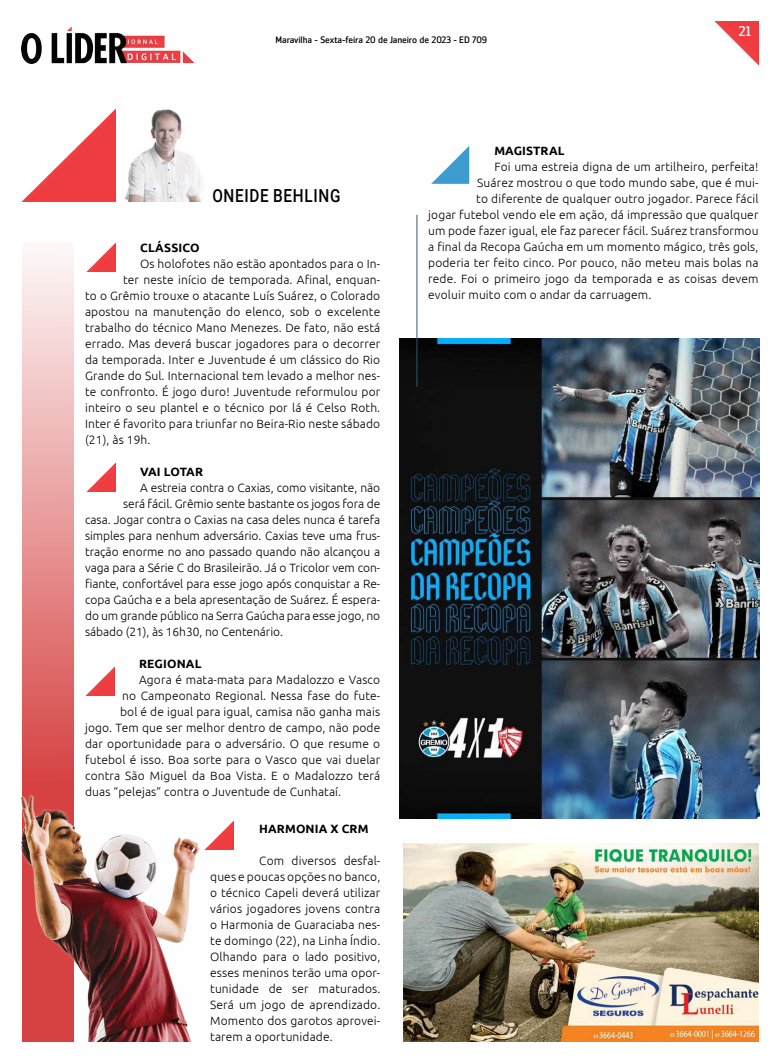
<style>
.page{position:relative;width:780px;height:1063px;background:#fff}
.page>*{position:absolute;margin:0;border:0;box-sizing:border-box;transform-origin:0 0}
.t1{font:500 18px "Roboto";letter-spacing:.045em;color:#000;scale:.85 1}
.t2{font:14px "Zemestro Std";color:#fff}
.t3{font:300 12px/16px "Ubuntu";letter-spacing:.01em;color:#000;text-align:justify}
.t4{font:700 12px "Ubuntu";letter-spacing:.01em;color:#000}
.t5{font:700 12px "Ubuntu";letter-spacing:-.01em;color:#000}
.t6{font:9.3px "Zemestro Std";letter-spacing:-.01em;color:#000}
</style>
<div class="page">
<img style="left:714px;top:21px;width:44px;height:44px">
<img style="left:22px;top:26px;width:172px;height:38px">
<img style="left:22px;top:109px;width:93px;height:93px">
<img style="left:125px;top:109px;width:77px;height:93px">
<img style="left:403px;top:844px;width:355px;height:197px">
<img style="left:399px;top:339px;width:360px;height:480px">
<hr style="left:416px;top:215px;width:1px;height:172px;background:#2f5778">
<svg style="left:431px;top:146px;width:38px;height:38px"></svg>
<svg style="left:22px;top:257px;width:52px;height:785px;background:#e89999"></svg>
<img style="left:86px;top:243px;width:29px;height:29px">
<img style="left:87px;top:463px;width:28px;height:28px">
<img style="left:86px;top:667px;width:28px;height:28px">
<img style="left:21px;top:793px;width:184px;height:248px">
<img style="left:205px;top:821px;width:29px;height:29px">
<p class="t6" style="left:275px;top:34px;width:213px">Maravilha - Sexta-feira 20 de Janeiro de 2023 - ED 709</p>
<p class="t2" style="left:738px;top:23px;width:14px">21</p>
<h1 class="t1" style="left:212px;top:183px;width:152px">ONEIDE BEHLING</h1>
<p class="t4" style="left:140px;top:240px;width:61px">CLÁSSICO</p>
<p class="t3" style="left:140px;top:255px;width:241px">Os holofotes não estão apontados para o In-</p>
<p class="t3" style="left:123px;top:271px;width:259px">ter neste início de temporada. Afinal, enquan-</p>
<p class="t3" style="left:85px;top:287px;width:297px">to o Grêmio trouxe o atacante Luís Suárez, o Colorado</p>
<p class="t3" style="left:85px;top:303px;width:297px">apostou na manutenção do elenco, sob o excelente</p>
<p class="t3" style="left:85px;top:319px;width:297px">trabalho do técnico Mano Menezes. De fato, não está</p>
<p class="t3" style="left:85px;top:335px;width:297px">errado. Mas deverá buscar jogadores para o decorrer</p>
<p class="t3" style="left:85px;top:351px;width:297px">da temporada. Inter e Juventude é um clássico do Rio</p>
<p class="t3" style="left:85px;top:367px;width:297px">Grande do Sul. Internacional tem levado a melhor nes-</p>
<p class="t3" style="left:85px;top:383px;width:297px">te confronto. É jogo duro! Juventude reformulou por</p>
<p class="t3" style="left:85px;top:399px;width:297px">inteiro o seu plantel e o técnico por lá é Celso Roth.</p>
<p class="t3" style="left:85px;top:415px;width:297px">Inter é favorito para triunfar no Beira-Rio neste sábado</p>
<p class="t3" style="left:85px;top:431px;width:67px">(21), às 19h.</p>
<p class="t5" style="left:140px;top:464px;width:64px">VAI LOTAR</p>
<p class="t3" style="left:140px;top:479px;width:241px">A estreia contra o Caxias, como visitante, não</p>
<p class="t3" style="left:123px;top:495px;width:259px">será fácil. Grêmio sente bastante os jogos fora de</p>
<p class="t3" style="left:85px;top:511px;width:297px">casa. Jogar contra o Caxias na casa deles nunca é tarefa</p>
<p class="t3" style="left:85px;top:527px;width:297px">simples para nenhum adversário. Caxias teve uma frus-</p>
<p class="t3" style="left:85px;top:543px;width:297px">tração enorme no ano passado quando não alcançou a</p>
<p class="t3" style="left:85px;top:559px;width:297px">vaga para a Série C do Brasileirão. Já o Tricolor vem con-</p>
<p class="t3" style="left:85px;top:575px;width:297px">fiante, confortável para esse jogo após conquistar a Re-</p>
<p class="t3" style="left:85px;top:591px;width:297px">copa Gaúcha e a bela apresentação de Suárez. É espera-</p>
<p class="t3" style="left:85px;top:607px;width:297px">do um grande público na Serra Gaúcha para esse jogo, no</p>
<p class="t3" style="left:85px;top:623px;width:199px">sábado (21), às 16h30, no Centenário.</p>
<p class="t4" style="left:139px;top:656px;width:64px">REGIONAL</p>
<p class="t3" style="left:139px;top:671px;width:242px">Agora é mata-mata para Madalozzo e Vasco</p>
<p class="t3" style="left:122px;top:687px;width:260px">no Campeonato Regional. Nessa fase do fute-</p>
<p class="t3" style="left:120px;top:703px;width:262px">bol é de igual para igual, camisa não ganha mais</p>
<p class="t3" style="left:85px;top:719px;width:297px">jogo. Tem que ser melhor dentro de campo, não pode</p>
<p class="t3" style="left:85px;top:735px;width:297px">dar oportunidade para o adversário. O que resume o</p>
<p class="t3" style="left:85px;top:751px;width:297px">futebol é isso. Boa sorte para o Vasco que vai duelar</p>
<p class="t3" style="left:85px;top:767px;width:297px">contra São Miguel da Boa Vista. E o Madalozzo terá</p>
<p class="t3" style="left:85px;top:783px;width:257px">duas “pelejas” contra o Juventude de Cunhataí.</p>
<p class="t4" style="left:259px;top:822px;width:111px">HARMONIA X CRM</p>
<p class="t3" style="left:210px;top:853px;width:172px;text-indent:49px">Com diversos desfal&shy;ques e poucas opções no banco, o técnico Capeli deverá utilizar vários jogadores jovens contra o Harmonia de Guaraciaba nes&shy;te domingo (22), na Linha Índio.<br>Olhando para o lado positivo, esses meninos terão uma opor&shy;tunidade de ser maturados.<br>Será um jogo de aprendizado.<br>Momento dos garotos aprovei&shy;tarem a oportunidade.</p>
<p class="t4" style="left:494px;top:144px;width:72px">MAGISTRAL</p>
<p class="t3" style="left:494px;top:158px;width:265px">Foi uma estreia digna de um artilheiro, perfeita!</p>
<p class="t3" style="left:477px;top:174px;width:283px">Suárez mostrou o que todo mundo sabe, que é mui-</p>
<p class="t3" style="left:476px;top:190px;width:284px">to diferente de qualquer outro jogador. Parece fácil</p>
<p class="t3" style="left:428px;top:206px;width:332px">jogar futebol vendo ele em ação, dá impressão que qualquer</p>
<p class="t3" style="left:428px;top:222px;width:332px">um pode fazer igual, ele faz parecer fácil. Suárez transformou</p>
<p class="t3" style="left:428px;top:238px;width:332px">a final da Recopa Gaúcha em um momento mágico, três gols,</p>
<p class="t3" style="left:428px;top:254px;width:332px">poderia ter feito cinco. Por pouco, não meteu mais bolas na</p>
<p class="t3" style="left:428px;top:270px;width:332px">rede. Foi o primeiro jogo da temporada e as coisas devem</p>
<p class="t3" style="left:428px;top:286px;width:224px">evoluir muito com o andar da carruagem.</p>
</div>
